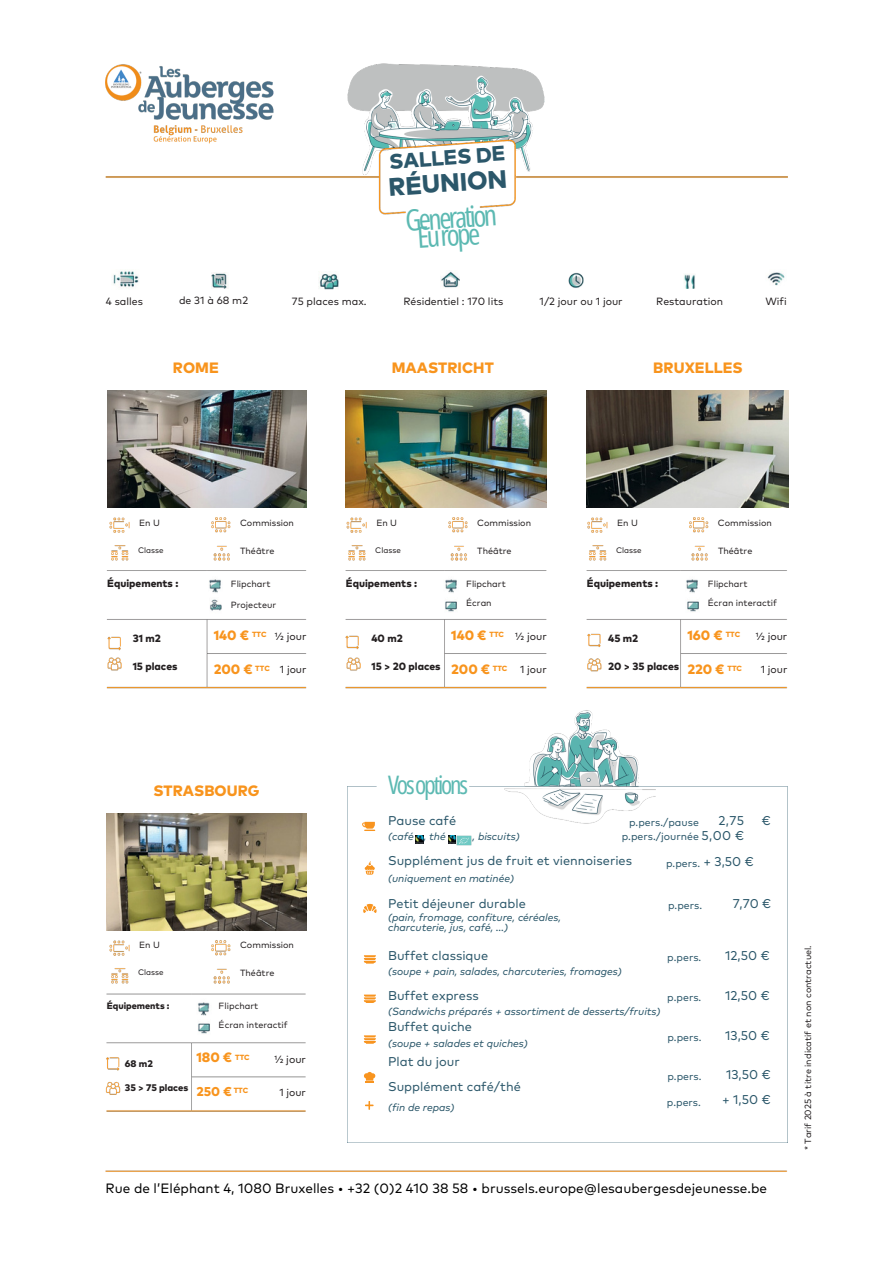
<style>
.page{position:relative;width:894px;height:1264px;background:#fff}
.page>*{position:absolute;margin:0;border:0;box-sizing:border-box;transform-origin:0 0}
.t1{font:29.25px "Open Sans Condensed";color:#5cb9b2}
.t2{font:25.5px "Open Sans Condensed";letter-spacing:-.085em;color:#5cb9b2}
.t3{font:800 25.2px "Mark Pro";color:#2b576a}
.t4{font:800 20.85px "Mark Pro";color:#2b576a}
.t5{font:800 15px "Mark Pro";letter-spacing:.005em;color:#f8941d}
.t6{font:13.5px "Mark Pro";color:#010101}
.t7{font:800 13.5px "Mark Pro";color:#f8941d}
.t8{font:12.75px/24.8px "Mark Pro";color:#2b576a}
.t9{font:800 12.75px "Mark Pro";color:#f8941d}
.t10{font:italic 10.5px/10.2px "Mark Pro";color:#2b576a}
.t11{font:10.5px "Mark Pro";color:#231f20}
.t12{font:800 10.5px "Mark Pro";color:#231f20}
.t13{font:10.5px/14.7px "Mark Pro";color:#2b576a;text-align:right}
.t14{font:10.35px "Mark Pro";color:#231f20}
.t15{font:800 9.6px "Mark Pro";color:#231f20}
.t16{font:800 9.3px "Mark Pro";color:#231f20}
.t17{font:9px/19.2px "Mark Pro";color:#231f20}
.t18{font:7.95px "Mark Pro";color:#231f20}
.t19{font:800 7.5px "Mark Pro";color:#f8941d}
</style>
<div class="page">
<img style="left:346px;top:390px;width:200px;height:22px">
<img style="left:105px;top:63px;width:683px;height:152px">
<img style="left:105px;top:412px;width:684px;height:760px">
<img style="left:107px;top:390px;width:199px;height:117px">
<img style="left:586px;top:390px;width:202px;height:117px">
<img style="left:767px;top:272px;width:18px;height:13px">
<img style="left:113px;top:271px;width:26px;height:17px">
<img style="left:211px;top:272px;width:17px;height:16px">
<img style="left:319px;top:274px;width:19px;height:15px">
<img style="left:441px;top:271px;width:18px;height:17px">
<img style="left:568px;top:272px;width:15px;height:16px">
<img style="left:684px;top:274px;width:11px;height:15px">
<img style="left:444px;top:598px;width:13px;height:14px">
<img style="left:197px;top:1019px;width:14px;height:15px">
<img style="left:685px;top:598px;width:14px;height:14px">
<img style="left:444px;top:576px;width:14px;height:17px">
<img style="left:685px;top:576px;width:14px;height:17px">
<img style="left:208px;top:576px;width:15px;height:17px">
<img style="left:196px;top:998px;width:15px;height:17px">
<img style="left:209px;top:598px;width:13px;height:15px">
<svg style="left:364px;top:955px;width:12px;height:8px"></svg>
<svg style="left:364px;top:994px;width:12px;height:8px"></svg>
<svg style="left:364px;top:1035px;width:12px;height:8px"></svg>
<svg style="left:362px;top:821px;width:13px;height:10px"></svg>
<svg style="left:365px;top:1100px;width:8px;height:9px"></svg>
<svg style="left:364px;top:1071px;width:11px;height:11px"></svg>
<svg style="left:364px;top:861px;width:11px;height:13px"></svg>
<svg style="left:363px;top:903px;width:13px;height:10px"></svg>
<svg style="left:415px;top:835px;width:8px;height:8px"></svg>
<img style="left:449px;top:828px;width:30px;height:24px">
<p class="t11" style="left:106px;top:296px;width:39px">4 salles</p>
<p class="t11" style="left:179px;top:296px;width:71px">de 31 à 68 m2</p>
<p class="t5" style="left:173px;top:361px;width:47px">ROME</p>
<h6 class="t4" style="left:388px;top:152px;width:118px;rotate:-4deg">SALLES DE</h6>
<p class="t3" style="left:387px;top:176px;width:120px;rotate:-4deg">RÉUNION</p>
<p class="t1" style="left:404px;top:200px;width:93px;rotate:-4deg">Generation</p>
<p class="t1" style="left:416px;top:217px;width:64px;rotate:-4deg">Europe</p>
<p class="t11" style="left:292px;top:296px;width:76px">75 places max.</p>
<p class="t11" style="left:403px;top:296px;width:101px">Résidentiel : 170 lits</p>
<p class="t11" style="left:539px;top:296px;width:85px">1/2 jour ou 1 jour</p>
<p class="t11" style="left:656px;top:296px;width:68px">Restauration</p>
<h6 class="t5" style="left:391px;top:361px;width:103px">MAASTRICHT</h6>
<p class="t5" style="left:653px;top:361px;width:91px">BRUXELLES</p>
<p class="t11" style="left:765px;top:296px;width:23px">Wifi</p>
<p class="t17" style="left:139px;top:513px;width:22px">En U</p>
<p class="t17" style="left:240px;top:513px;width:55px">Commission</p>
<p class="t17" style="left:376px;top:513px;width:22px">En U</p>
<p class="t17" style="left:477px;top:513px;width:55px">Commission</p>
<p class="t17" style="left:617px;top:513px;width:22px">En U</p>
<p class="t17" style="left:717px;top:513px;width:55px">Commission</p>
<h5 class="t18" style="left:138px;top:546px;width:27px">Classe</h5>
<p class="t17" style="left:240px;top:541px;width:36px">Théâtre</p>
<p class="t18" style="left:375px;top:546px;width:27px">Classe</p>
<p class="t18" style="left:616px;top:546px;width:27px">Classe</p>
<p class="t17" style="left:477px;top:541px;width:36px">Théâtre</p>
<h6 class="t17" style="left:717px;top:541px;width:36px">Théâtre</h6>
<p class="t12" style="left:107px;top:578px;width:73px">Équipements :</p>
<p class="t12" style="left:346px;top:578px;width:73px">Équipements :</p>
<p class="t17" style="left:231px;top:574px;width:41px">Flipchart</p>
<p class="t17" style="left:231px;top:596px;width:47px">Projecteur</p>
<h6 class="t17" style="left:466px;top:574px;width:41px">Flipchart<br>Écran</h6>
<p class="t12" style="left:586px;top:578px;width:73px">Équipements :</p>
<p class="t17" style="left:707px;top:574px;width:71px">Flipchart<br>Écran interactif</p>
<p class="t12" style="left:133px;top:634px;width:30px">31 m2</p>
<p class="t12" style="left:133px;top:661px;width:46px">15 places</p>
<h1 class="t7" style="left:214px;top:629px;width:37px">140 €</h1>
<p class="t7" style="left:214px;top:663px;width:41px">200 €</p>
<p class="t7" style="left:451px;top:629px;width:37px">140 €</p>
<p class="t7" style="left:451px;top:663px;width:41px">200 €</p>
<p class="t7" style="left:687px;top:629px;width:37px">160 €</p>
<p class="t7" style="left:687px;top:663px;width:39px">220 €</p>
<p class="t19" style="left:252px;top:631px;width:16px">TTC</p>
<p class="t19" style="left:255px;top:665px;width:16px">TTC</p>
<p class="t19" style="left:489px;top:631px;width:16px">TTC</p>
<h5 class="t19" style="left:492px;top:665px;width:16px">TTC</h5>
<h5 class="t19" style="left:725px;top:631px;width:16px">TTC</h5>
<h5 class="t19" style="left:727px;top:665px;width:16px">TTC</h5>
<p class="t11" style="left:275px;top:632px;width:33px">½ jour</p>
<p class="t11" style="left:515px;top:632px;width:33px">½ jour</p>
<h6 class="t11" style="left:755px;top:632px;width:33px">½ jour</h6>
<p class="t12" style="left:371px;top:634px;width:33px">40 m2</p>
<p class="t12" style="left:371px;top:661px;width:71px">15 &gt; 20 places</p>
<p class="t12" style="left:608px;top:634px;width:32px">45 m2</p>
<p class="t12" style="left:608px;top:661px;width:72px">20 &gt; 35 places</p>
<p class="t14" style="left:280px;top:665px;width:28px">1 jour</p>
<p class="t14" style="left:520px;top:665px;width:28px">1 jour</p>
<p class="t14" style="left:760px;top:665px;width:28px">1 jour</p>
<p class="t5" style="left:153px;top:784px;width:108px">STRASBOURG</p>
<p class="t17" style="left:139px;top:936px;width:22px">En U</p>
<p class="t17" style="left:240px;top:935px;width:55px">Commission</p>
<p class="t18" style="left:138px;top:969px;width:27px">Classe</p>
<p class="t17" style="left:240px;top:963px;width:36px">Théâtre</p>
<p class="t16" style="left:107px;top:1001px;width:64px">Équipements :</p>
<p class="t17" style="left:218px;top:996px;width:71px">Flipchart<br>Écran interactif</p>
<h4 class="t15" style="left:125px;top:1059px;width:29px">68 m2</h4>
<h2 class="t15" style="left:125px;top:1083px;width:65px">35 &gt; 75 places</h2>
<h1 class="t7" style="left:196px;top:1051px;width:37px">180 €</h1>
<p class="t19" style="left:235px;top:1053px;width:16px">TTC</p>
<p class="t9" style="left:196px;top:1085px;width:37px">250 €</p>
<p class="t19" style="left:233px;top:1086px;width:16px">TTC</p>
<p class="t11" style="left:274px;top:1054px;width:33px">½ jour</p>
<p class="t14" style="left:279px;top:1087px;width:28px">1 jour</p>
<p class="t2" style="left:388px;top:767px;width:82px">Vosoptions</p>
<p class="t8" style="left:388px;top:808px;width:69px">Pause café</p>
<p class="t8" style="left:718px;top:808px;width:27px">2,75</p>
<p class="t8" style="left:761px;top:808px;width:10px">€</p>
<p class="t8" style="left:701px;top:823px;width:44px">5,00 €</p>
<p class="t8" style="left:703px;top:849px;width:52px">+ 3,50 €</p>
<p class="t13" style="left:621px;top:815px;width:79px">p.pers./pause p.pers./journée</p>
<p class="t13" style="left:666px;top:856px;width:36px">p.pers.</p>
<p class="t10" style="left:388px;top:832px;width:27px">(café</p>
<p class="t10" style="left:423px;top:832px;width:23px">, thé</p>
<p class="t10" style="left:472px;top:832px;width:48px">, biscuits)</p>
<p class="t8" style="left:388px;top:849px;width:245px">Supplément jus de fruit et viennoiseries</p>
<p class="t10" style="left:388px;top:874px;width:127px">(uniquement en matinée)</p>
<h3 class="t8" style="left:388px;top:891px;width:139px">Petit déjeuner durable</h3>
<p class="t10" style="left:388px;top:912px;width:174px">(pain, fromage, confiture, céréales, charcuterie, jus, café, ...)</p>
<p class="t13" style="left:667px;top:898px;width:36px">p.pers.</p>
<p class="t8" style="left:388px;top:943px;width:102px">Buffet classique</p>
<p class="t10" style="left:388px;top:967px;width:235px">(soupe + pain, salades, charcuteries, fromages)</p>
<p class="t13" style="left:667px;top:950px;width:36px">p.pers.</p>
<p class="t13" style="left:667px;top:990px;width:36px">p.pers.</p>
<p class="t13" style="left:667px;top:1030px;width:36px">p.pers.</p>
<p class="t13" style="left:667px;top:1069px;width:36px">p.pers.</p>
<p class="t13" style="left:666px;top:1095px;width:36px">p.pers.</p>
<p class="t8" style="left:388px;top:983px;width:92px">Buffet express</p>
<h6 class="t10" style="left:388px;top:1007px;width:274px">(Sandwichs préparés + assortiment de desserts/fruits)</h6>
<p class="t8" style="left:388px;top:1015px;width:85px">Buffet quiche</p>
<p class="t10" style="left:388px;top:1038px;width:141px">(soupe + salades et quiches)</p>
<p class="t8" style="left:388px;top:1049px;width:134px">Plat du jour<br>Supplément café/thé</p>
<p class="t10" style="left:388px;top:1102px;width:68px">(fin de repas)</p>
<p class="t8" style="left:732px;top:891px;width:40px">7,70 €</p>
<p class="t8" style="left:725px;top:943px;width:46px">12,50 €</p>
<p class="t8" style="left:725px;top:983px;width:46px">12,50 €</p>
<p class="t8" style="left:725px;top:1023px;width:46px">13,50 €</p>
<p class="t8" style="left:722px;top:1063px;width:50px;text-align:center">13,50 € + 1,50 €</p>
<p class="t6" style="left:106px;top:1182px;width:662px">Rue de l’Eléphant 4, 1080 Bruxelles • +32 (0)2 410 38 58 • brussels.europe@lesaubergesdejeunesse.be</p>
<p class="t17" style="left:798px;top:1150px;width:206px;rotate:-90deg">* Tarif 2025 à titre indicatif et non contractuel.</p>
</div>
